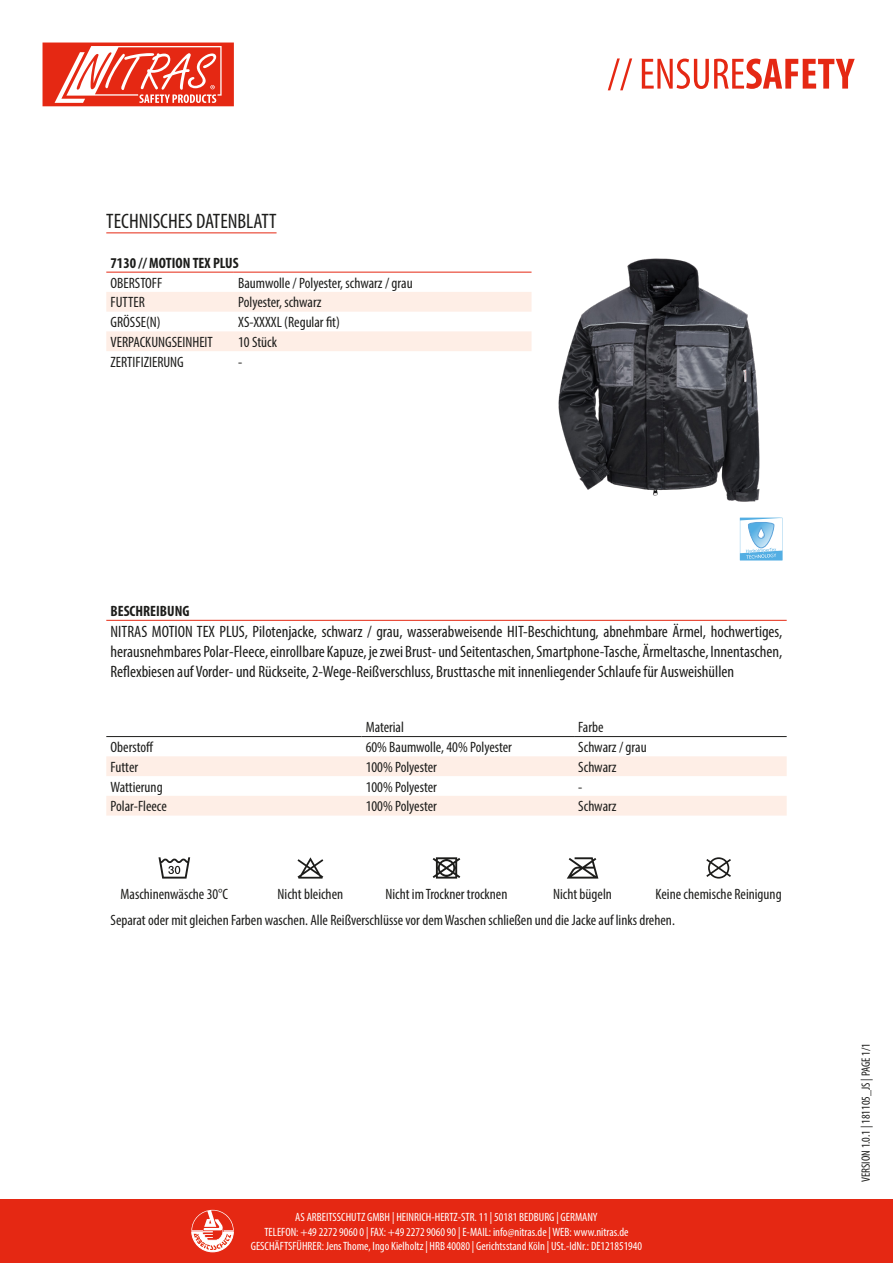
<style>
.page{position:relative;width:893px;height:1263px;background:#fff}
.page>*{position:absolute;margin:0;border:0;box-sizing:border-box;transform-origin:0 0}
.t1{font:condensed 21px "Myriad Pro";color:#1d1d1b}
.t2{font:condensed 16.5px/19.8px "Myriad Pro";color:#1d1d1b;text-align:justify}
.t3{font:condensed 15px "Myriad Pro";color:#1d1d1b}
.t4{font:700 condensed 15px "Myriad Pro";color:#1d1d1b}
.t5{font:condensed 12px/14.4px "Myriad Pro";color:#fff;text-align:center}
.t6{font:condensed 12px "Myriad Pro";color:#1d1d1b}
</style>
<div class="page">
<div style="left:0;top:1199px;width:893px;height:64px;background:#e52813"></div>
<svg style="left:608px;top:58px;width:247px;height:32px"></svg>
<svg style="left:191px;top:1210px;width:43px;height:42px"></svg>
<svg style="left:43px;top:43px;width:191px;height:63px"></svg>
<hr style="left:106px;top:232px;width:171px;height:1px;background:#e52813">
<svg style="left:106px;top:292px;width:425px;height:59px"></svg>
<hr style="left:106px;top:272px;width:128px;height:1px;background:#e52813">
<hr style="left:234px;top:272px;width:297px;height:1px;background:#e52813">
<img style="left:531px;top:258px;width:229px;height:244px">
<svg style="left:740px;top:518px;width:42px;height:42px"></svg>
<hr style="left:106px;top:620px;width:681px;height:1px;background:#e52813">
<svg style="left:106px;top:737px;width:681px;height:78px"></svg>
<hr style="left:106px;top:736px;width:255px;height:1px;background:#1d1d1b">
<hr style="left:361px;top:736px;width:213px;height:1px;background:#1d1d1b">
<hr style="left:574px;top:736px;width:213px;height:1px;background:#1d1d1b">
<svg style="left:158px;top:857px;width:32px;height:21px"></svg>
<svg style="left:297px;top:857px;width:26px;height:21px"></svg>
<svg style="left:433px;top:857px;width:27px;height:21px"></svg>
<svg style="left:567px;top:857px;width:31px;height:21px"></svg>
<svg style="left:706px;top:857px;width:25px;height:21px"></svg>
<p class="t1" style="left:106px;top:209px;width:172px">TECHNISCHES DATENBLATT</p>
<p class="t4" style="left:111px;top:253px;width:130px">7130 // MOTION TEX PLUS</p>
<p class="t3" style="left:111px;top:274px;width:53px">OBERSTOFF</p>
<p class="t3" style="left:238px;top:274px;width:176px">Baumwolle / Polyester, schwarz / grau</p>
<p class="t3" style="left:111px;top:293px;width:36px">FUTTER</p>
<p class="t3" style="left:238px;top:293px;width:85px">Polyester, schwarz</p>
<p class="t3" style="left:111px;top:313px;width:52px">GRÖSSE(N)</p>
<p class="t3" style="left:238px;top:313px;width:103px">XS-XXXXL (Regular fit)</p>
<p class="t3" style="left:111px;top:333px;width:104px">VERPACKUNGSEINHEIT</p>
<p class="t3" style="left:238px;top:333px;width:40px">10 Stück</p>
<p class="t3" style="left:111px;top:353px;width:75px">ZERTIFIZIERUNG</p>
<p class="t3" style="left:238px;top:353px;width:6px">-</p>
<p class="t4" style="left:111px;top:602px;width:80px">BESCHREIBUNG</p>
<p class="t2" style="left:111px;top:621px;width:673px">NITRAS MOTION TEX PLUS, Pilotenjacke, schwarz / grau, wasserabweisende HIT-Beschichtung, abnehmbare Ärmel, hochwertiges, herausnehmbares Polar-Fleece, einrollbare Kapuze, je zwei Brust- und Seitentaschen, Smartphone-Tasche, Ärmeltasche, Innentaschen, Reflexbiesen auf Vorder- und Rückseite, 2-Wege-Reißverschluss, Brusttasche mit innenliegender Schlaufe für Ausweishüllen</p>
<p class="t3" style="left:366px;top:718px;width:40px">Material</p>
<p class="t3" style="left:578px;top:718px;width:27px">Farbe</p>
<p class="t3" style="left:111px;top:738px;width:45px">Oberstoff</p>
<p class="t3" style="left:366px;top:738px;width:148px">60% Baumwolle, 40% Polyester</p>
<p class="t3" style="left:578px;top:738px;width:70px">Schwarz / grau</p>
<p class="t3" style="left:111px;top:758px;width:29px">Futter</p>
<p class="t3" style="left:366px;top:758px;width:73px">100% Polyester</p>
<p class="t3" style="left:578px;top:758px;width:40px">Schwarz</p>
<p class="t3" style="left:111px;top:777px;width:54px">Wattierung</p>
<p class="t3" style="left:366px;top:777px;width:73px">100% Polyester</p>
<p class="t3" style="left:578px;top:777px;width:6px">-</p>
<p class="t3" style="left:111px;top:797px;width:58px">Polar-Fleece</p>
<p class="t3" style="left:366px;top:797px;width:73px">100% Polyester</p>
<p class="t3" style="left:578px;top:797px;width:40px">Schwarz</p>
<p class="t3" style="left:121px;top:885px;width:109px">Maschinenwäsche 30°C</p>
<p class="t3" style="left:278px;top:885px;width:67px">Nicht bleichen</p>
<p class="t3" style="left:386px;top:885px;width:123px">Nicht im Trockner trocknen</p>
<p class="t3" style="left:553px;top:885px;width:60px">Nicht bügeln</p>
<p class="t3" style="left:656px;top:885px;width:128px">Keine chemische Reinigung</p>
<p class="t3" style="left:111px;top:910px;width:566px">Separat oder mit gleichen Farben waschen. Alle Reißverschlüsse vor dem Waschen schließen und die Jacke auf links drehen.</p>
<p class="t5" style="left:251px;top:1210px;width:393px">AS ARBEITSSCHUTZ GMBH | HEINRICH-HERTZ-STR. 11 | 50181 BEDBURG | GERMANY<br>TELEFON: +49 2272 9060 0 | FAX: +49 2272 9060 90 | E-MAIL: info@nitras.de | WEB: www.nitras.de<br>GESCHÄFTSFÜHRER: Jens Thome, Ingo Kielholtz | HRB 40080 | Gerichtsstand Köln | USt.-IdNr.: DE121851940</p>
<p class="t6" style="left:859px;top:1182px;width:140px;rotate:-90deg">VERSION 1.0.1 | 181105_JS | PAGE 1/1</p>
</div>
